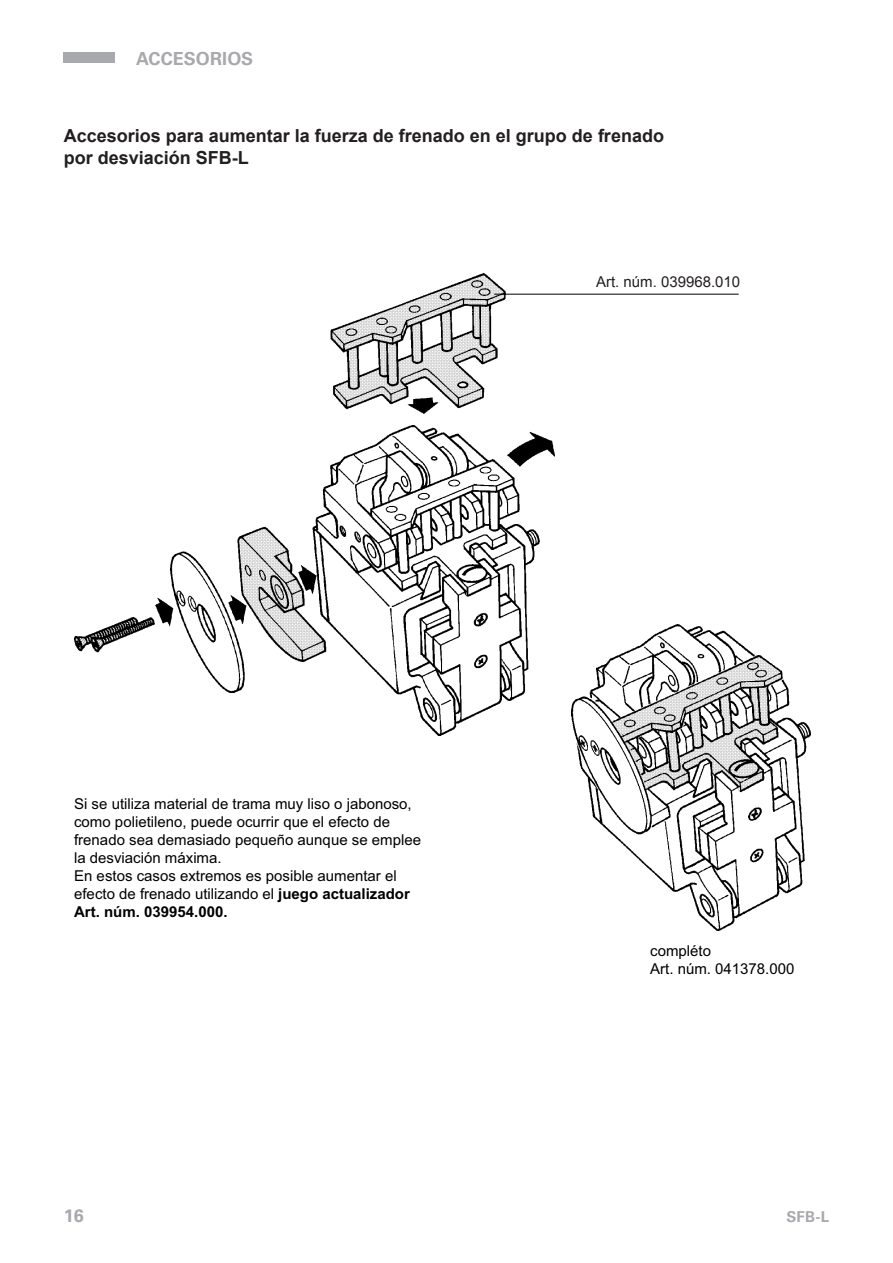
<style>
.page{position:relative;width:893px;height:1263px;background:#fff}
.page>*{position:absolute;margin:0;border:0;box-sizing:border-box;transform-origin:0 0}
._02__titel{font:700 18px/21.8px "Arial";color:#231f20}
._70__kopf_links{font:700 18px "Univers";letter-spacing:.005em;color:#a8a9ad}
.t1{font:15px/18px "Arial";color:#000}
._00__grund_links{font:15px "Arial";color:#231f20}
.t2{font:700 15px "Univers";color:#a8a9ad}
.s1{font-weight:700}
</style>
<div class="page">
<div style="left:64px;top:52px;width:51px;height:11px;background:#a8a9ad"></div>
<img style="left:74px;top:273px;width:480px;height:462px">
<img style="left:571px;top:624px;width:239px;height:307px">
<hr style="left:494px;top:294px;width:245px;height:1px;background:#000">
<p class="_70__kopf_links" style="left:136px;top:48px;width:119px">ACCESORIOS</p>
<p class="_02__titel" style="left:64px;top:126px;width:602px">Accesorios para aumentar la fuerza de frenado en el grupo de frenado por desviación SFB-L</p>
<p class="_00__grund_links" style="left:596px;top:272px;width:146px">Art. núm. 039968.010</p>
<p class="t1" style="left:595px;top:276px;width:146px">Art. núm. 039968.000</p>
<p class="t1" style="left:74px;top:795px;width:348px">Si se utiliza material de trama muy liso o jabonoso, como polietileno, puede ocurrir que el efecto de frenado sea demasiado pequeño aunque se emplee la desviación máxima.<br>En estos casos extremos es posible aumentar el efecto de frenado utilizando el <span class="s1">juego actualizador Art. núm. 039954.000.</span></p>
<p class="t1" style="left:650px;top:942px;width:146px">compléto<br>Art. núm. 041378.000</p>
<p class="_70__kopf_links" style="left:64px;top:1205px;width:22px">16</p>
<p class="t2" style="left:786px;top:1208px;width:44px">SFB-L</p>
</div>
